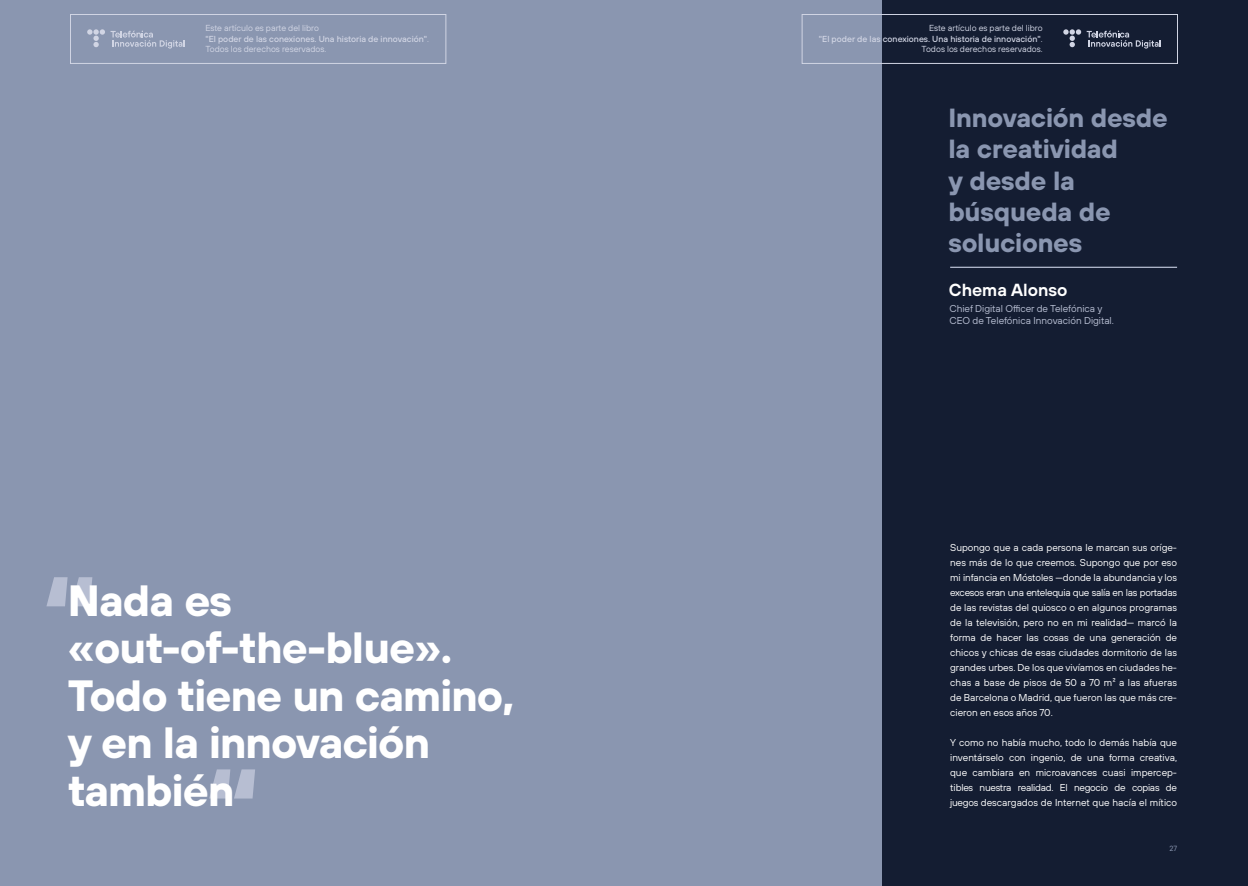
<style>
.page{position:relative;width:1248px;height:886px;background:#fff}
.page>*{position:absolute;margin:0;border:0;box-sizing:border-box;transform-origin:0 0}
.t1{font:700 112.5px "Tele Sans";color:#b7bed2}
.t2{font:700 43.75px/47.5px "Tele Sans";letter-spacing:-.02em;color:#fff}
.t3{font:700 26.25px/31.2px "Tele Sans";letter-spacing:-.01em;color:#8a96b0}
.t4{font:600 17.5px "Tele Sans";color:#fff}
.t5{font:10px/15px "Tele Sans";color:#fff;text-align:justify}
.t6{font:10px/12px "Tele Sans";color:#b7bed2}
.t7{font:8.75px/10.5px "Tele Sans";color:#d1d5e4}
.t8{font:7.5px "Tele Sans";color:#8a96b0}
.s1{font-weight:500}
</style>
<div class="page">
<div style="left:881px;top:0;width:366px;height:886px;background:#141d32"></div>
<div style="left:0;top:0;width:881px;height:886px;background:#8a96b0"></div>
<hr style="left:950px;top:267px;width:226px;height:1px;background:#b7bed2">
<svg style="left:87px;top:29px;width:98px;height:20px"></svg>
<div style="left:70px;top:14px;width:376px;height:50px;border:1px solid #d1d5e4"></div>
<svg style="left:1063px;top:29px;width:97px;height:20px"></svg>
<div style="left:801px;top:14px;width:376px;height:50px;border:1px solid #d1d5e4"></div>
<p class="t7" style="left:205px;top:23px;width:225px">Este artículo es parte del libro<br><span class="s1">"El poder de las conexiones. Una historia de innovación"</span>.<br>Todos los derechos reservados.</p>
<p class="t7" style="left:818px;top:23px;width:225px;text-align:right">Este artículo es parte del libro<br><span class="s1">"El poder de las conexiones. Una historia de innovación"</span>.<br>Todos los derechos reservados.</p>
<h3 class="t3" style="left:948px;top:101px;width:221px">Innovación desde la creatividad<br>y desde la búsqueda de soluciones</h3>
<h3 class="t4" style="left:948px;top:278px;width:120px">Chema Alonso</h3>
<h1 class="t1" style="left:42px;top:541px;width:56px">“</h1>
<h2 class="t2" style="left:68px;top:575px;width:448px">Nada es «out-of-the-blue».<br>Todo tiene un camino, y en la innovación también</h2>
<h1 class="t1" style="left:205px;top:733px;width:56px">“</h1>
<p class="t6" style="left:949px;top:302px;width:166px">Chief Digital Officer de Telefónica y<br>CEO de Telefónica Innovación Digital.</p>
<p class="t5" style="left:950px;top:540px;width:228px">Supongo que a cada persona le marcan sus oríge&shy;nes más de lo que creemos. Supongo que por eso mi infancia en Móstoles —donde la abundancia y los excesos eran una entelequia que salía en las portadas de las revistas del quiosco o en algunos programas de la televisión, pero no en mi realidad— marcó la forma de hacer las cosas de una generación de chicos y chicas de esas ciudades dormitorio de las grandes urbes. De los que vivíamos en ciudades he&shy;chas a base de pisos de 50 a 70 m² a las afueras de Barcelona o Madrid, que fueron las que más cre&shy;cieron en esos años 70.</p>
<p class="t5" style="left:950px;top:735px;width:228px">Y como no había mucho, todo lo demás había que inventárselo con ingenio, de una forma creativa, que cambiara en microavances cuasi impercep&shy;tibles nuestra realidad. El negocio de copias de juegos descargados de Internet que hacía el mítico</p>
<p class="t8" style="left:1169px;top:844px;width:9px">27</p>
</div>
